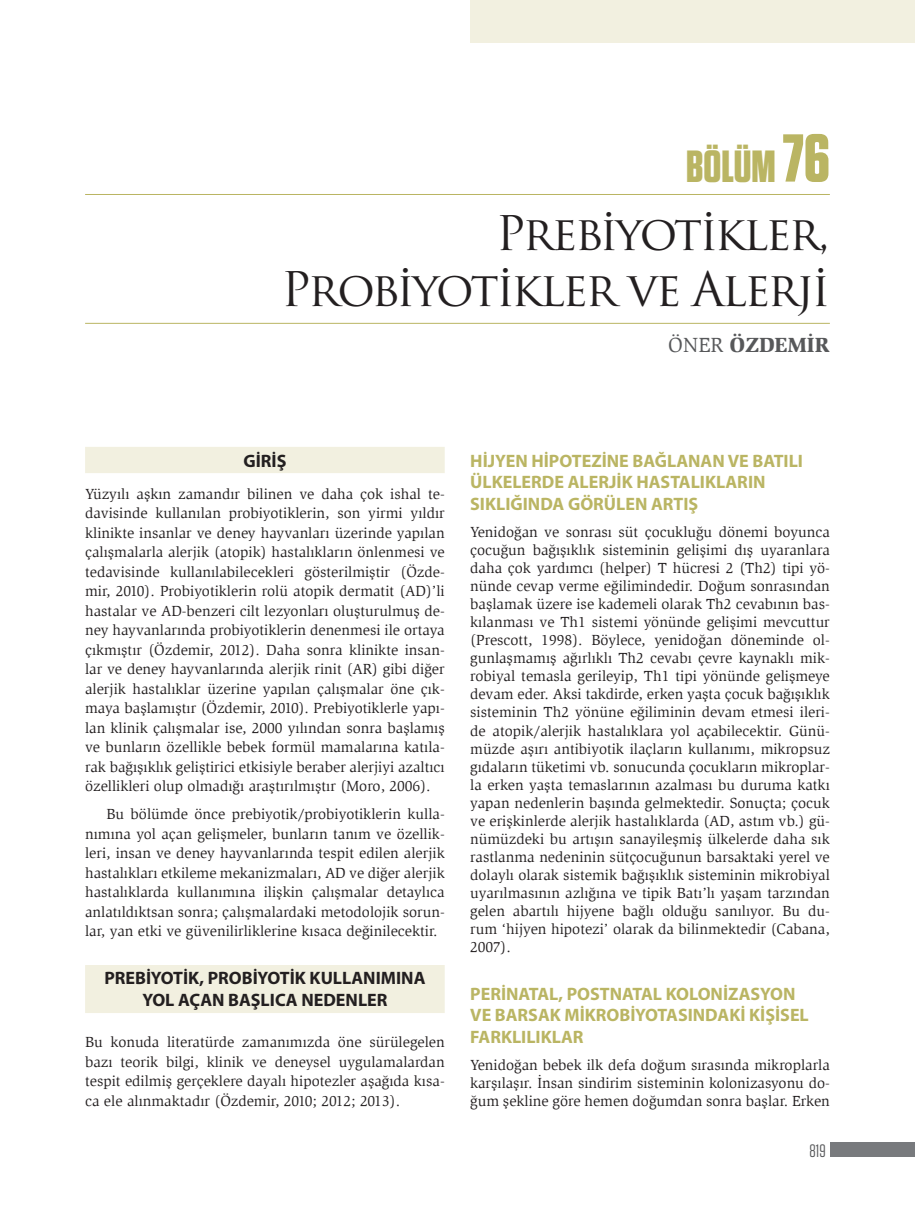
<style>
.page{position:relative;width:915px;height:1212px;background:#fff}
.page>*{position:absolute;margin:0;border:0;box-sizing:border-box;transform-origin:0 0}
.t1{font:46.5px/55.8px "Trajan Pro";letter-spacing:-.05em;color:#231f20;text-align:right}
.t2{font:700 45px "Tungsten";color:#bab563}
.t3{font:900 21px "Slimbach";color:#57585a}
._2__Baslik{font:700 18px/21.6px "Myriad Pro";color:#bab563}
._1__Baslik{font:700 18px/22.4px "Myriad Pro";color:#231f20;text-align:center}
._1__baslik_tek_satir{font:700 18px "Myriad Pro";color:#231f20}
.t4{font:18px "Tungsten";color:#57585a}
.Ilk_Paragraf{font:15px/18px "Slimbach";color:#231f20;text-align:justify}
.Ana_Metin{font:15px/19.5px "Slimbach";color:#231f20;text-align:justify}
.s1{font-size:67.5px}
.s2{font-weight:400}
</style>
<div class="page">
<div style="left:829px;top:1142px;width:85px;height:15px;background:#787a7d"></div>
<div style="left:470px;top:0;width:444px;height:43px;background:#f2f0e0"></div>
<div style="left:85px;top:447px;width:359px;height:26px;background:#f2f0e0"></div>
<div style="left:85px;top:965px;width:359px;height:48px;background:#f2f0e0"></div>
<hr style="left:85px;top:194px;width:744px;height:1px;background:#bab563">
<hr style="left:85px;top:323px;width:744px;height:1px;background:#bab563">
<p class="t2" style="left:686px;top:142px;width:145px">BÖLÜM <span class="s1">76</span></p>
<p class="t1" style="left:281px;top:205px;width:550px">Prebiyotikler,<br>Probiyotikler ve Alerji</p>
<p class="t3" style="left:667px;top:332px;width:163px"><span class="s2">ÖNER</span> ÖZDEMİR</p>
<p class="_1__baslik_tek_satir" style="left:243px;top:449px;width:44px">GİRİŞ</p>
<p class="Ilk_Paragraf" style="left:85px;top:484px;width:361px;line-height:19.5px">Yüzyılı aşkın zamandır bilinen ve daha çok ishal te&shy;davisinde kullanılan probiyotiklerin, son yirmi yıldır klinikte insanlar ve deney hayvanları üzerinde yapılan çalışmalarla alerjik (atopik) hastalıkların önlenmesi ve tedavisinde kullanılabilecekleri gösterilmiştir (Özde&shy;mir, 2010). Probiyotiklerin rolü atopik dermatit (AD)’li hastalar ve AD-benzeri cilt lezyonları oluşturulmuş de&shy;ney hayvanlarında probiyotiklerin denenmesi ile ortaya çıkmıştır (Özdemir, 2012). Daha sonra klinikte insan&shy;lar ve deney hayvanlarında alerjik rinit (AR) gibi diğer alerjik hastalıklar üzerine yapılan çalışmalar öne çık&shy;maya başlamıştır (Özdemir, 2010). Prebiyotiklerle yapı&shy;lan klinik çalışmalar ise, 2000 yılından sonra başlamış ve bunların özellikle bebek formül mamalarına katıla&shy;rak bağışıklık geliştirici etkisiyle beraber alerjiyi azaltıcı özellikleri olup olmadığı araştırılmıştır (Moro, 2006).</p>
<p class="Ana_Metin" style="left:85px;top:805px;width:361px;text-indent:21px">Bu bölümde önce prebiyotik/probiyotiklerin kulla&shy;nımına yol açan gelişmeler, bunların tanım ve özellik&shy;leri, insan ve deney hayvanlarında tespit edilen alerjik hastalıkları etkileme mekanizmaları, AD ve diğer alerjik hastalıklarda kullanımına ilişkin çalışmalar detaylıca anlatıldıktsan sonra; çalışmalardaki metodolojik sorun&shy;lar, yan etki ve güvenilirliklerine kısaca değinilecektir.</p>
<p class="_1__Baslik" style="left:104px;top:966px;width:322px">PREBİYOTİK, PROBİYOTİK KULLANIMINA<br>YOL AÇAN BAŞLICA NEDENLER</p>
<p class="Ilk_Paragraf" style="left:85px;top:1032px;width:361px;line-height:19.5px">Bu konuda literatürde zamanımızda öne sürülegelen bazı teorik bilgi, klinik ve deneysel uygulamalardan tespit edilmiş gerçeklere dayalı hipotezler aşağıda kısa&shy;ca ele alınmaktadır (Özdemir, 2010; 2012; 2013).</p>
<p class="_2__Baslik" style="left:470px;top:449px;width:334px">HİJYEN HİPOTEZİNE BAĞLANAN VE BATILI<br>ÜLKELERDE ALERJİK HASTALIKLARIN<br>SIKLIĞINDA GÖRÜLEN ARTIŞ</p>
<p class="Ilk_Paragraf" style="left:470px;top:523px;width:361px">Yenidoğan ve sonrası süt çocukluğu dönemi boyunca çocuğun bağışıklık sisteminin gelişimi dış uyaranlara daha çok yardımcı (helper) T hücresi 2 (Th2) tipi yö&shy;nünde cevap verme eğilimindedir. Doğum sonrasından başlamak üzere ise kademeli olarak Th2 cevabının bas&shy;kılanması ve Th1 sistemi yönünde gelişimi mevcuttur (Prescott, 1998). Böylece, yenidoğan döneminde ol&shy;gunlaşmamış ağırlıklı Th2 cevabı çevre kaynaklı mik&shy;robiyal temasla gerileyip, Th1 tipi yönünde gelişmeye devam eder. Aksi takdirde, erken yaşta çocuk bağışıklık sisteminin Th2 yönüne eğiliminin devam etmesi ileri&shy;de atopik/alerjik hastalıklara yol açabilecektir. Günü&shy;müzde aşırı antibiyotik ilaçların kullanımı, mikropsuz gıdaların tüketimi vb. sonucunda çocukların mikroplar&shy;la erken yaşta temaslarının azalması bu duruma katkı yapan nedenlerin başında gelmektedir. Sonuçta; çocuk ve erişkinlerde alerjik hastalıklarda (AD, astım vb.) gü&shy;nümüzdeki bu artışın sanayileşmiş ülkelerde daha sık rastlanma nedeninin sütçocuğunun barsaktaki yerel ve dolaylı olarak sistemik bağışıklık sisteminin mikrobiyal uyarılmasının azlığına ve tipik Batı’lı yaşam tarzından gelen abartılı hijyene bağlı olduğu sanılıyor. Bu du&shy;rum ‘hijyen hipotezi’ olarak da bilinmektedir (Cabana, 2007).</p>
<p class="_2__Baslik" style="left:470px;top:982px;width:340px">PERİNATAL, POSTNATAL KOLONİZASYON<br>VE BARSAK MİKROBİYOTASINDAKİ KİŞİSEL<br>FARKLILIKLAR</p>
<p class="Ilk_Paragraf" style="left:470px;top:1055px;width:361px">Yenidoğan bebek ilk defa doğum sırasında mikroplarla karşılaşır. İnsan sindirim sisteminin kolonizasyonu do&shy;ğum şekline göre hemen doğumdan sonra başlar. Erken</p>
<p class="t4" style="left:809px;top:1141px;width:18px">819</p>
</div>
